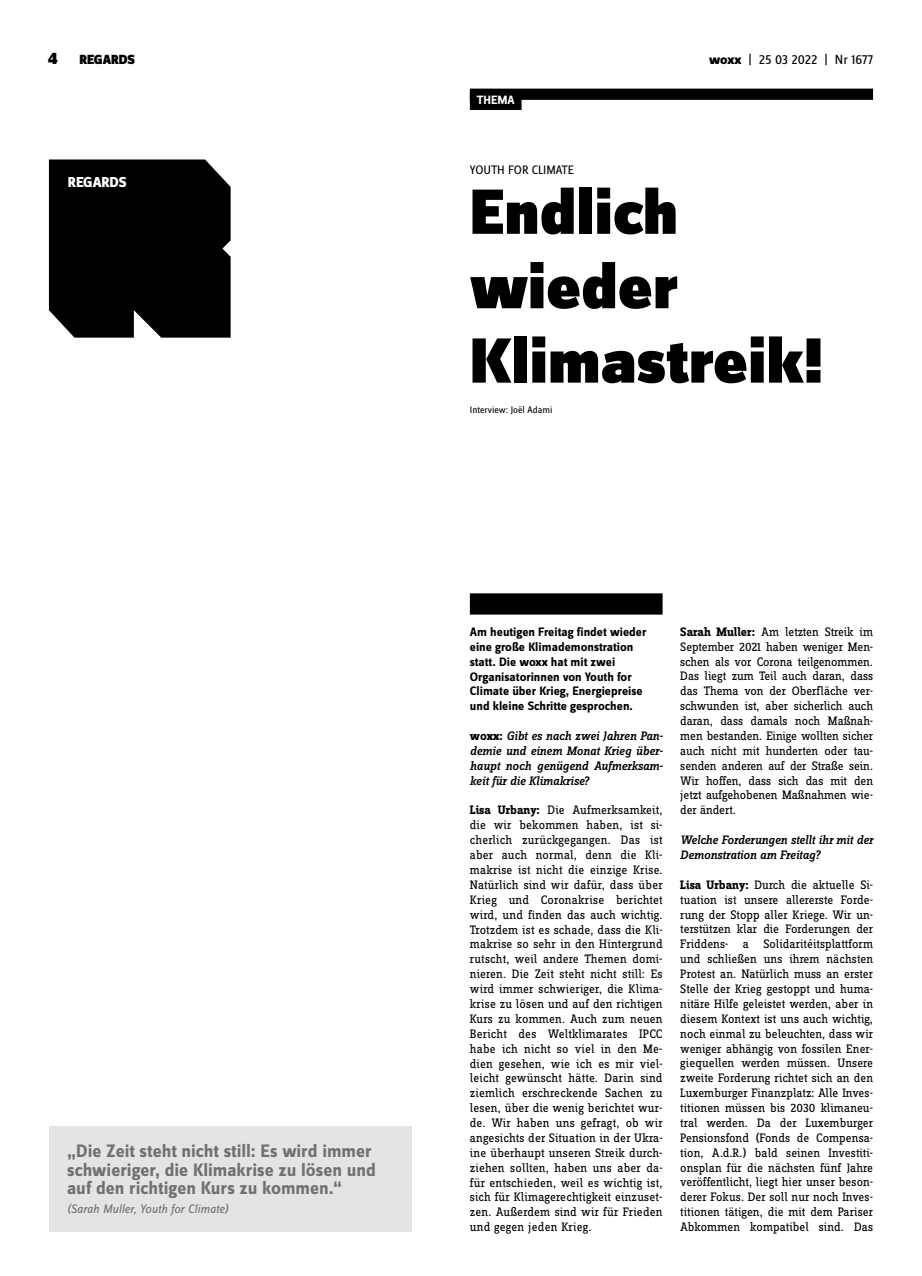
<style>
.page{position:relative;width:922px;height:1276px;background:#fff}
.page>*{position:absolute;margin:0;border:0;box-sizing:border-box;transform-origin:0 0}
.t1{font:900 66.25px/74.4px "Zine Sans Dis";color:#000}
.t2{font:700 18.75px/18.8px "Zine Sans Dis";color:#707172}
.t3{font:800 15px "Zine Sans Dis";letter-spacing:-.01em;color:#fff}
.t4{font:13.75px "Zine Sans Dis";letter-spacing:-.01em;color:#000}
.t5{font:900 13.75px "Zine Sans Dis";letter-spacing:-.01em;color:#000}
.t6{font:12.75px/14.9px "Zine Slab Dis";color:#000;text-align:justify}
.t7{font:700 12.75px/14.9px "Zine Sans Dis";color:#000}
.t8{font:italic 500 12.75px/14.9px "Zine Slab Dis";letter-spacing:-.01em;color:#000;text-align:justify}
.t9{font:italic 12.75px "Zine Sans Dis";letter-spacing:-.005em;color:#707172}
.t10{font:12.75px "Zine Sans Dis";letter-spacing:-.02em;color:#000}
.t11{font:700 12.5px "Zine Sans Dis";color:#fff}
.t12{font:10px "Zine Sans Dis";color:#000}
.s1{font-size:17.5px}
.s2{font-weight:800}
.s3{font-weight:700;font-style:normal}
.s4{font-weight:700}
</style>
<div class="page">
<div style="left:469px;top:89px;width:403px;height:11px;background:#000"></div>
<div style="left:49px;top:159px;width:181px;height:179px;background:#000"></div>
<div style="left:469px;top:593px;width:193px;height:21px;background:#000"></div>
<div style="left:469px;top:94px;width:52px;height:16px;background:#000"></div>
<div style="left:49px;top:1125px;width:362px;height:106px;background:#e3e4e4"></div>
<p class="t5" style="left:48px;top:52px;width:88px"><span class="s1">4</span> REGARDS</p>
<p class="t4" style="left:709px;top:53px;width:165px"><span class="s2">woxx</span> | 25 03 2022 | Nr 1677</p>
<p class="t3" style="left:68px;top:174px;width:60px">REGARDS</p>
<h2 class="t2" style="left:67px;top:1142px;width:310px">„Die Zeit steht nicht still: Es wird immer schwieriger, die Klimakrise zu lösen und auf den richtigen Kurs zu kommen.“</h2>
<p class="t9" style="left:67px;top:1202px;width:163px">(Sarah Muller, Youth for Climate)</p>
<p class="t11" style="left:477px;top:93px;width:39px">THEMA</p>
<p class="t10" style="left:469px;top:164px;width:105px">Youth for Climate</p>
<h1 class="t1" style="left:469px;top:179px;width:354px">Endlich wieder<br>Klimastreik!</h1>
<p class="t12" style="left:469px;top:404px;width:84px">I nterview: Joël Adami</p>
<p class="t7" style="left:469px;top:625px;width:178px">Am heutigen Freitag findet wieder eine große Klimademonstration statt. Die woxx hat mit zwei<br>Organisatorinnen von Youth for<br>Climate über Krieg, Energiepreise und kleine Schritte gesprochen.</p>
<p class="t8" style="left:469px;top:728px;width:194px"><span class="s3">woxx:</span> Gibt es nach zwei Jahren Pan&shy;demie und einem Monat Krieg über&shy;haupt noch genügend Aufmerksam&shy;keit für die Klimakrise?</p>
<p class="t6" style="left:469px;top:803px;width:194px"><span class="s4">Lisa Urbany:</span> Die Aufmerksamkeit, die wir bekommen haben, ist si&shy;cherlich zurückgegangen. Das ist aber auch normal, denn die Kli&shy;makrise ist nicht die einzige Krise.<br>Natürlich sind wir dafür, dass über Krieg und Coronakrise berichtet wird, und finden das auch wichtig.<br>Trotzdem ist es schade, dass die Kli&shy;makrise so sehr in den Hintergrund rutscht, weil andere Themen domi&shy;nieren. Die Zeit steht nicht still: Es wird immer schwieriger, die Klima&shy;krise zu lösen und auf den richtigen Kurs zu kommen. Auch zum neuen Bericht des Weltklimarates IPCC habe ich nicht so viel in den Me&shy;dien gesehen, wie ich es mir viel&shy;leicht gewünscht hätte. Darin sind ziemlich erschreckende Sachen zu lesen, über die wenig berichtet wur&shy;de. Wir haben uns gefragt, ob wir angesichts der Situation in der Ukra&shy;ine überhaupt unseren Streik durch&shy;ziehen sollten, haben uns aber da&shy;für entschieden, weil es wichtig ist, sich für Klimagerechtigkeit einzuset&shy;zen. Außerdem sind wir für Frieden und gegen jeden Krieg.</p>
<p class="t6" style="left:680px;top:624px;width:194px"><span class="s4">Sarah Muller:</span> Am letzten Streik im September 2021 haben weniger Men&shy;schen als vor Corona teilgenommen.<br>Das liegt zum Teil auch daran, dass das Thema von der Oberfläche ver&shy;schwunden ist, aber sicherlich auch daran, dass damals noch Maßnah&shy;men bestanden. Einige wollten sicher auch nicht mit hunderten oder tau&shy;senden anderen auf der Straße sein.<br>Wir hoffen, dass sich das mit den jetzt aufgehobenen Maßnahmen wie&shy;der ändert.</p>
<p class="t8" style="left:680px;top:832px;width:194px">Welche Forderungen stellt ihr mit der<br>Demonstration am Freitag?</p>
<p class="t6" style="left:680px;top:877px;width:194px"><span class="s4">Lisa Urbany:</span> Durch die aktuelle Si&shy;tuation ist unsere allererste Forde&shy;rung der Stopp aller Kriege. Wir un&shy;terstützen klar die Forderungen der Friddens- a Solidaritéitsplattform und schließen uns ihrem nächsten Protest an. Natürlich muss an erster Stelle der Krieg gestoppt und huma&shy;nitäre Hilfe geleistet werden, aber in diesem Kontext ist uns auch wichtig, noch einmal zu beleuchten, dass wir weniger abhängig von fossilen Ener&shy;giequellen werden müssen. Unsere zweite Forderung richtet sich an den Luxemburger Finanzplatz: Alle Inves&shy;titionen müssen bis 2030 klimaneu&shy;tral werden. Da der Luxemburger Pensionsfond (Fonds de Compensa&shy;tion, A.d.R.) bald seinen Investiti&shy;onsplan für die nächsten fünf Jahre veröffentlicht, liegt hier unser beson&shy;derer Fokus. Der soll nur noch Inves&shy;titionen tätigen, die mit dem Pariser Abkommen kompatibel sind. Das</p>
</div>
